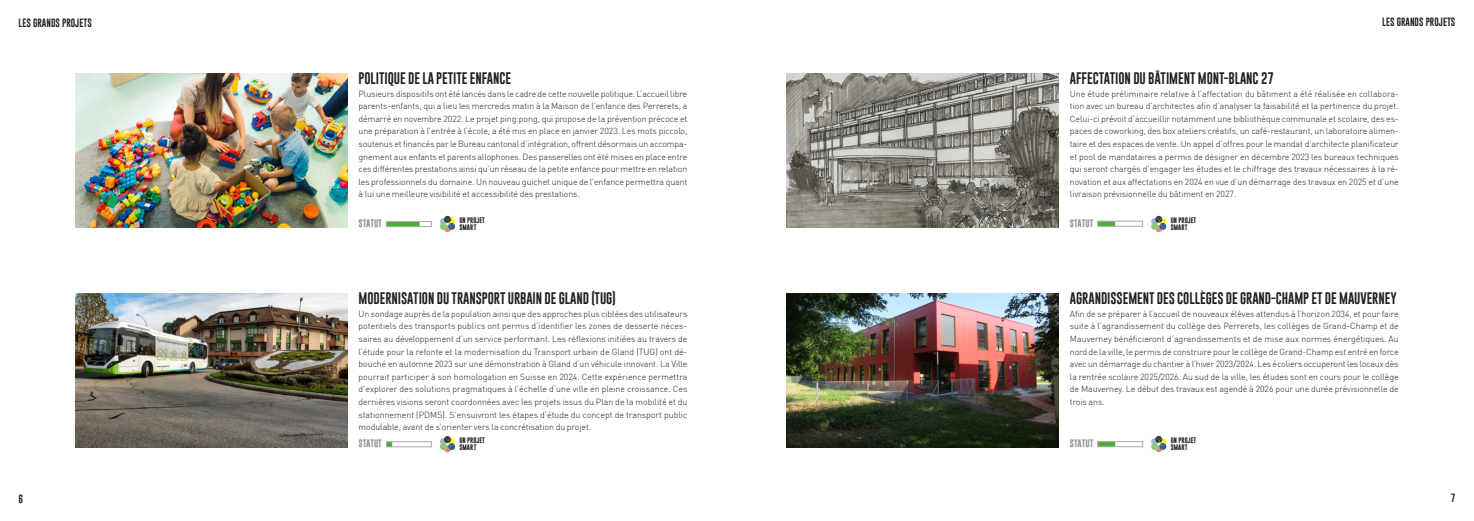
<style>
.page{position:relative;width:1474px;height:521px;background:#fff}
.page>*{position:absolute;margin:0;border:0;box-sizing:border-box;transform-origin:0 0}
.t1{font:12.25px "Gobold";letter-spacing:-.005em;color:#231f20}
.t2{font:300 8.75px/12.6px "DIN";letter-spacing:-.005em;color:#231f20;text-align:justify}
.t3{font:8.75px "Gobold";color:#231f20}
.t4{font:700 7.88px "Gobold";color:#939598}
.t5{font:700 5.86px/7px "Gobold";color:#231f20}
</style>
<div class="page">
<img style="left:76px;top:74px;width:271px;height:153px">
<img style="left:76px;top:294px;width:271px;height:153px">
<img style="left:787px;top:294px;width:271px;height:153px">
<img style="left:786px;top:74px;width:272px;height:153px">
<div style="left:386px;top:222px;width:33px;height:5px;background:#4eae33"></div>
<div style="left:386px;top:221px;width:45px;height:6px;border:1px solid #a8a9ad"></div>
<div style="left:386px;top:441px;width:45px;height:6px;border:1px solid #a8a9ad"></div>
<svg style="left:440px;top:216px;width:15px;height:16px"></svg>
<svg style="left:1151px;top:216px;width:15px;height:16px"></svg>
<svg style="left:1151px;top:436px;width:15px;height:16px"></svg>
<svg style="left:440px;top:436px;width:15px;height:16px"></svg>
<div style="left:1097px;top:442px;width:18px;height:5px;background:#4eae33"></div>
<div style="left:1097px;top:441px;width:45px;height:6px;border:1px solid #a8a9ad"></div>
<div style="left:1097px;top:221px;width:18px;height:5px;background:#4eae33"></div>
<div style="left:1097px;top:221px;width:45px;height:6px;border:1px solid #a8a9ad"></div>
<p class="t3" style="left:19px;top:17px;width:75px">LES GRANDS PROJETS</p>
<p class="t3" style="left:19px;top:493px;width:6px">6</p>
<h1 class="t1" style="left:358px;top:71px;width:154px">POLITIQUE DE LA PETITE ENFANCE</h1>
<p class="t2" style="left:358px;top:88px;width:330px">Plusieurs dispositifs ont été lancés dans le cadre de cette nouvelle politique. L’accueil libre parents-enfants, qui a lieu les mercredis matin à la Maison de l’enfance des Perrerets, a démarré en novembre 2022. Le projet ping:pong, qui propose de la prévention précoce et une préparation à l’entrée à l’école, a été mis en place en janvier 2023. Les mots piccolo, soutenus et financés par le Bureau cantonal d’intégration, offrent désormais un accompa&shy;gnement aux enfants et parents allophones. Des passerelles ont été mises en place entre ces différentes prestations ainsi qu’un réseau de la petite enfance pour mettre en relation les professionnels du domaine. Un nouveau guichet unique de l’enfance permettra quant à lui une meilleure visibilité et accessibilité des prestations.</p>
<p class="t3" style="left:1382px;top:17px;width:75px">LES GRANDS PROJETS</p>
<h1 class="t1" style="left:1069px;top:71px;width:205px">AFFECTATION DU BÂTIMENT MONT-BLANC 27</h1>
<p class="t2" style="left:1069px;top:88px;width:330px">Une étude préliminaire relative à l’affectation du bâtiment a été réalisée en collabora&shy;tion avec un bureau d’architectes afin d’analyser la faisabilité et la pertinence du projet.<br>Celui-ci prévoit d’accueillir notamment une bibliothèque communale et scolaire, des es&shy;paces de coworking, des box ateliers créatifs, un café-restaurant, un laboratoire alimen&shy;taire et des espaces de vente. Un appel d’offres pour le mandat d’architecte planificateur et pool de mandataires a permis de désigner en décembre 2023 les bureaux techniques qui seront chargés d’engager les études et le chiffrage des travaux nécessaires à la ré&shy;novation et aux affectations en 2024 en vue d’un démarrage des travaux en 2025 et d’une livraison prévisionnelle du bâtiment en 2027.</p>
<p class="t4" style="left:358px;top:219px;width:25px">STATUT</p>
<p class="t5" style="left:459px;top:217px;width:27px">UN PROJET<br>SMART</p>
<p class="t5" style="left:1170px;top:217px;width:27px">UN PROJET<br>SMART</p>
<p class="t4" style="left:1069px;top:219px;width:25px">STATUT</p>
<h1 class="t1" style="left:358px;top:291px;width:258px">MODERNISATION DU TRANSPORT URBAIN DE GLAND (TUG)</h1>
<p class="t2" style="left:358px;top:308px;width:330px">Un sondage auprès de la population ainsi que des approches plus ciblées des utilisateurs potentiels des transports publics ont permis d’identifier les zones de desserte néces&shy;saires au développement d’un service performant. Les réflexions initiées au travers de l’étude pour la refonte et la modernisation du Transport urbain de Gland (TUG) ont dé&shy;bouché en automne 2023 sur une démonstration à Gland d’un véhicule innovant. La Ville pourrait participer à son homologation en Suisse en 2024. Cette expérience permettra d’explorer des solutions pragmatiques à l’échelle d’une ville en pleine croissance. Ces dernières visions seront coordonnées avec les projets issus du Plan de la mobilité et du stationnement (PDMS). S’ensuivront les étapes d’étude du concept de transport public modulable, avant de s’orienter vers la concrétisation du projet.</p>
<h1 class="t1" style="left:1069px;top:291px;width:328px">AGRANDISSEMENT DES COLLÈGES DE GRAND-CHAMP ET DE MAUVERNEY</h1>
<p class="t2" style="left:1069px;top:307px;width:330px">Afin de se préparer à l’accueil de nouveaux élèves attendus à l’horizon 2034, et pour faire suite à l’agrandissement du collège des Perrerets, les collèges de Grand-Champ et de Mauverney bénéficieront d’agrandissements et de mise aux normes énergétiques. Au nord de la ville, le permis de construire pour le collège de Grand-Champ est entré en force avec un démarrage du chantier à l’hiver 2023/2024. Les écoliers occuperont les locaux dès la rentrée scolaire 2025/2026. Au sud de la ville, les études sont en cours pour le collège de Mauverney. Le début des travaux est agendé à 2026 pour une durée prévisionnelle de trois ans.</p>
<p class="t5" style="left:459px;top:437px;width:27px">UN PROJET<br>SMART</p>
<p class="t4" style="left:358px;top:439px;width:25px">STATUT</p>
<p class="t4" style="left:1069px;top:439px;width:25px">STATUT</p>
<p class="t5" style="left:1170px;top:437px;width:27px">UN PROJET<br>SMART</p>
<p class="t3" style="left:1450px;top:493px;width:6px">7</p>
</div>
